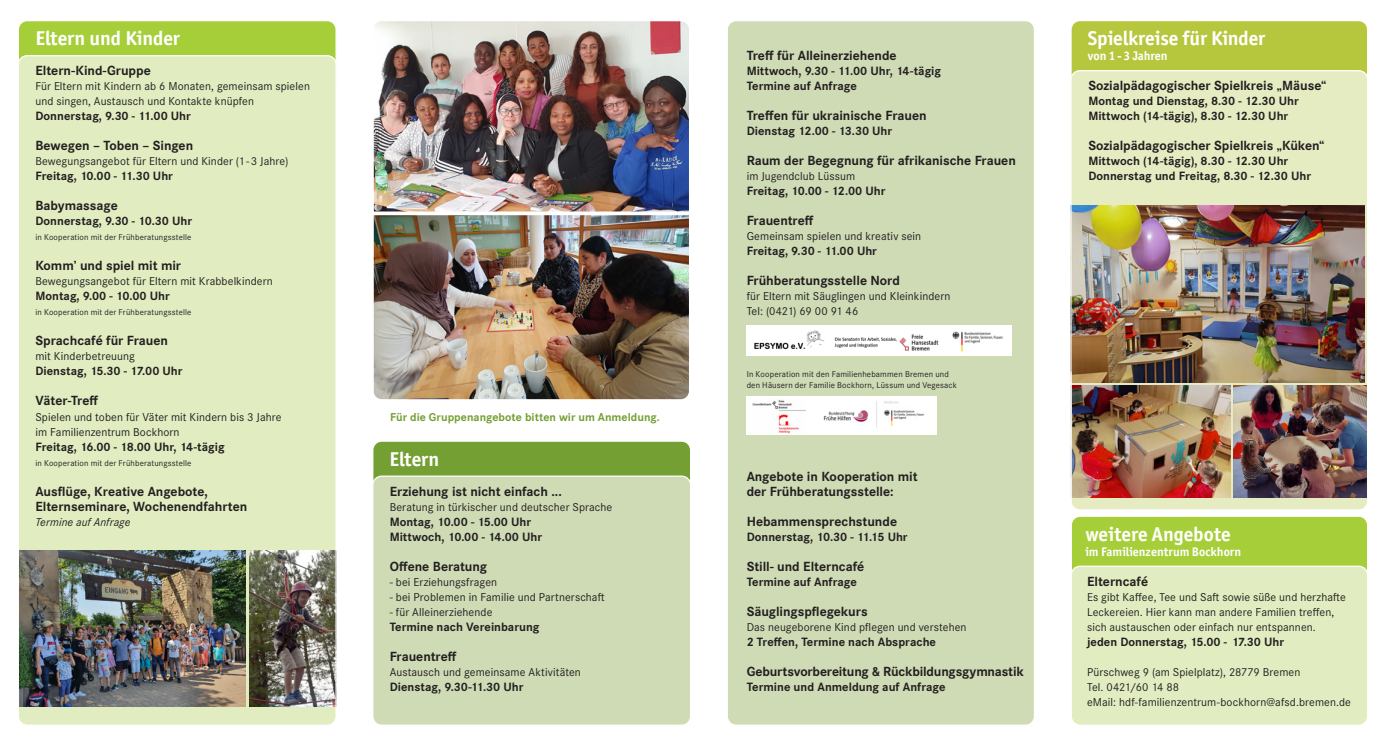
<style>
.page{position:relative;width:1386px;height:745px;background:#fff}
.page>*{position:absolute;margin:0;border:0;box-sizing:border-box;transform-origin:0 0}
.t1{font:700 20px "Officina Sans ITC Pro";letter-spacing:-.005em;color:#fff}
.t2{font:700 13.75px/15px "Corporate S Pro";letter-spacing:-.005em;color:#231f20}
.t3{font:700 12.5px/15px "Corporate S Pro";color:#231f20}
.t4{font:700 12.5px "Officina Sans ITC Pro";color:#fff}
.t5{font:11.88px/15px "Corporate S Pro";letter-spacing:.005em;color:#231f20}
.t6{font:700 11.88px "Corporate S Pro";color:#749f32}
.t7{font:italic 11.88px "Corporate S Pro";letter-spacing:.005em;color:#231f20}
.t8{font:8.75px/11.2px "Corporate S Pro";letter-spacing:.015em;color:#231f20}
</style>
<div class="page">
<div style="left:727px;top:21px;width:307px;height:703px;background:#cedbb5;border-radius:9px"></div>
<div style="left:373px;top:441px;width:317px;height:118px;background:#749f32;border-radius:9px"></div>
<div style="left:1071px;top:516px;width:296px;height:153px;background:#a6ce39;border-radius:9px"></div>
<div style="left:18px;top:21px;width:318px;height:73px;background:#a6ce39;border-radius:9px"></div>
<div style="left:18px;top:20px;width:319px;height:75px;border:1px solid #fff;border-radius:9px"></div>
<div style="left:1071px;top:21px;width:296px;height:153px;background:#b6c73d;border-radius:9px"></div>
<div style="left:1071px;top:71px;width:296px;height:438px;background:#e6ecc2;border-radius:9px"></div>
<img style="left:1233px;top:385px;width:133px;height:112px">
<img style="left:1072px;top:205px;width:292px;height:177px">
<img style="left:1072px;top:385px;width:158px;height:112px">
<div style="left:1070px;top:70px;width:298px;height:440px;border:1px solid #fff;border-radius:9px"></div>
<img style="left:374px;top:22px;width:314px;height:189px">
<img style="left:374px;top:215px;width:314px;height:183px">
<div style="left:372px;top:20px;width:318px;height:380px;border:1px solid #fff;border-radius:9px"></div>
<div style="left:373px;top:476px;width:317px;height:248px;background:#cedbb5;border-radius:9px"></div>
<div style="left:372px;top:475px;width:319px;height:250px;border:1px solid #fff;border-radius:9px"></div>
<div style="left:1071px;top:566px;width:296px;height:158px;background:#e1edc1;border-radius:9px"></div>
<div style="left:1070px;top:565px;width:298px;height:160px;border:1px solid #fff;border-radius:9px"></div>
<div style="left:18px;top:56px;width:318px;height:668px;background:#e1edc1;border-radius:9px"></div>
<img style="left:20px;top:550px;width:225px;height:156px">
<img style="left:249px;top:550px;width:86px;height:156px">
<div style="left:746px;top:396px;width:190px;height:38px;background:#fff"></div>
<img style="left:823px;top:401px;width:101px;height:27px">
<img style="left:752px;top:400px;width:53px;height:33px">
<hr style="left:1070px;top:371px;width:1px;height:268px;background:#fff">
<hr style="left:372px;top:192px;width:1px;height:217px;background:#fff">
<hr style="left:18px;top:276px;width:1px;height:276px;background:#fff">
<div style="left:746px;top:325px;width:265px;height:31px;background:#fff"></div>
<img style="left:754px;top:330px;width:70px;height:20px">
<img style="left:834px;top:334px;width:104px;height:16px">
<img style="left:952px;top:331px;width:51px;height:21px">
<svg style="left:373px;top:211px;width:317px;height:4px"></svg>
<h1 class="t1" style="left:35px;top:26px;width:146px">Eltern und Kinder</h1>
<p class="t2" style="left:35px;top:62px;width:117px">Eltern-Kind-Gruppe</p>
<p class="t5" style="left:35px;top:78px;width:276px">Für Eltern mit Kindern ab 6 Monaten, gemeinsam spielen und singen, Austausch und Kontakte knüpfen</p>
<p class="t3" style="left:35px;top:107px;width:157px">Donnerstag, 9.30 - 11.00 Uhr</p>
<p class="t2" style="left:35px;top:137px;width:159px">Bewegen – Toben – Singen</p>
<p class="t5" style="left:35px;top:153px;width:254px">Bewegungsangebot für Eltern und Kinder (1 - 3 Jahre)</p>
<p class="t3" style="left:35px;top:167px;width:139px">Freitag, 10.00 - 11.30 Uhr</p>
<p class="t2" style="left:35px;top:197px;width:84px">Babymassage</p>
<p class="t3" style="left:35px;top:212px;width:158px">Donnerstag, 9.30 - 10.30 Uhr</p>
<p class="t8" style="left:35px;top:231px;width:158px">in Kooperation mit der Frühberatungsstelle</p>
<p class="t2" style="left:35px;top:257px;width:147px">Komm’ und spiel mit mir</p>
<p class="t5" style="left:35px;top:273px;width:239px">Bewegungsangebot für Eltern mit Krabbelkindern</p>
<p class="t3" style="left:35px;top:287px;width:136px">Montag, 9.00 - 10.00 Uhr</p>
<p class="t8" style="left:35px;top:306px;width:158px">in Kooperation mit der Frühberatungsstelle</p>
<p class="t2" style="left:35px;top:332px;width:134px">Sprachcafé für Frauen</p>
<p class="t5" style="left:35px;top:348px;width:101px">mit Kinderbetreuung</p>
<p class="t3" style="left:35px;top:362px;width:149px">Dienstag, 15.30 - 17.00 Uhr</p>
<p class="t2" style="left:35px;top:392px;width:64px">Väter-Treff</p>
<p class="t5" style="left:35px;top:408px;width:248px">Spielen und toben für Väter mit Kindern bis 3 Jahre im Familienzentrum Bockhorn</p>
<p class="t3" style="left:35px;top:437px;width:191px">Freitag, 16.00 - 18.00 Uhr, 14-tägig</p>
<p class="t8" style="left:35px;top:456px;width:158px">in Kooperation mit der Frühberatungsstelle</p>
<p class="t2" style="left:35px;top:482px;width:213px">Ausflüge, Kreative Angebote,<br>Elternseminare, Wochenendfahrten</p>
<p class="t7" style="left:35px;top:512px;width:97px">Termine auf Anfrage</p>
<p class="t6" style="left:390px;top:407px;width:271px">Für die Gruppenangebote bitten wir um Anmeldung.</p>
<h1 class="t1" style="left:389px;top:446px;width:51px">Eltern</h1>
<p class="t2" style="left:390px;top:482px;width:174px">Erziehung ist nicht einfach ...</p>
<p class="t5" style="left:390px;top:498px;width:224px">Beratung in türkischer und deutscher Sprache</p>
<p class="t3" style="left:390px;top:512px;width:154px">Montag, 10.00 - 15.00 Uhr<br>Mittwoch, 10.00 - 14.00 Uhr</p>
<p class="t2" style="left:390px;top:557px;width:99px">Offene Beratung</p>
<p class="t5" style="left:390px;top:573px;width:109px">- bei Erziehungsfragen</p>
<p class="t5" style="left:390px;top:588px;width:216px">- bei Problemen in Familie und Partnerschaft</p>
<p class="t5" style="left:390px;top:603px;width:104px">- für Alleinerziehende</p>
<p class="t3" style="left:390px;top:617px;width:151px">Termine nach Vereinbarung</p>
<p class="t2" style="left:390px;top:647px;width:68px">Frauentreff</p>
<p class="t5" style="left:390px;top:663px;width:193px">Austausch und gemeinsame Aktivitäten</p>
<p class="t3" style="left:390px;top:677px;width:135px">Dienstag, 9.30-11.30 Uhr</p>
<p class="t2" style="left:746px;top:47px;width:151px">Treff für Alleinerziehende</p>
<p class="t3" style="left:746px;top:62px;width:196px">Mittwoch, 9.30 - 11.00 Uhr, 14-tägig<br>Termine auf Anfrage</p>
<p class="t2" style="left:746px;top:107px;width:181px">Treffen für ukrainische Frauen</p>
<p class="t3" style="left:746px;top:122px;width:147px">Dienstag 12.00 - 13.30 Uhr</p>
<p class="t2" style="left:746px;top:152px;width:271px">Raum der Begegnung für afrikanische Frauen</p>
<p class="t5" style="left:746px;top:168px;width:110px">im Jugendclub Lüssum</p>
<p class="t3" style="left:746px;top:182px;width:140px">Freitag, 10.00 - 12.00 Uhr</p>
<p class="t2" style="left:746px;top:212px;width:68px">Frauentreff</p>
<p class="t5" style="left:746px;top:228px;width:176px">Gemeinsam spielen und kreativ sein</p>
<p class="t3" style="left:746px;top:242px;width:132px">Freitag, 9.30 - 11.00 Uhr</p>
<p class="t2" style="left:746px;top:272px;width:155px">Frühberatungsstelle Nord</p>
<p class="t5" style="left:746px;top:288px;width:205px">für Eltern mit Säuglingen und Kleinkindern<br>Tel: (0421) 69 00 91 46</p>
<p class="t8" style="left:746px;top:367px;width:212px">In Kooperation mit den Familienhebammen Bremen und den Häusern der Familie Bockhorn, Lüssum und Vegesack</p>
<p class="t2" style="left:746px;top:467px;width:172px">Angebote in Kooperation mit der Frühberatungsstelle:</p>
<p class="t2" style="left:746px;top:512px;width:152px">Hebammensprechstunde</p>
<p class="t3" style="left:746px;top:527px;width:162px">Donnerstag, 10.30 - 11.15 Uhr</p>
<p class="t2" style="left:746px;top:557px;width:119px">Still- und Elterncafé</p>
<p class="t3" style="left:746px;top:572px;width:112px">Termine auf Anfrage</p>
<p class="t2" style="left:746px;top:602px;width:122px">Säuglingspflegekurs</p>
<p class="t5" style="left:746px;top:618px;width:221px">Das neugeborene Kind pflegen und verstehen</p>
<p class="t3" style="left:746px;top:632px;width:191px">2 Treffen, Termine nach Absprache</p>
<p class="t2" style="left:746px;top:662px;width:278px">Geburtsvorbereitung &amp; Rückbildungsgymnastik</p>
<p class="t3" style="left:746px;top:677px;width:200px">Termine und Anmeldung auf Anfrage</p>
<h1 class="t1" style="left:1087px;top:26px;width:179px">Spielkreise für Kinder</h1>
<p class="t4" style="left:1087px;top:48px;width:81px">von 1-3 Jahren</p>
<p class="t2" style="left:1088px;top:77px;width:239px">Sozialpädagogischer Spielkreis „Mäuse“</p>
<p class="t3" style="left:1088px;top:92px;width:212px">Montag und Dienstag, 8.30 - 12.30 Uhr<br>Mittwoch (14-tägig), 8.30 - 12.30 Uhr</p>
<p class="t2" style="left:1088px;top:137px;width:238px">Sozialpädagogischer Spielkreis „Küken“</p>
<p class="t3" style="left:1088px;top:152px;width:224px">Mittwoch (14-tägig), 8.30 - 12.30 Uhr<br>Donnerstag und Freitag, 8.30 - 12.30 Uhr</p>
<h1 class="t1" style="left:1085px;top:521px;width:147px">weitere Angebote</h1>
<p class="t4" style="left:1085px;top:543px;width:157px">im Familienzentrum Bockhorn</p>
<p class="t2" style="left:1087px;top:572px;width:63px">Elterncafé</p>
<p class="t5" style="left:1087px;top:588px;width:260px">Es gibt Kaffee, Tee und Saft sowie süße und herzhafte<br>Leckereien. Hier kann man andere Familien treffen, sich austauschen oder einfach nur entspannen.</p>
<p class="t3" style="left:1087px;top:632px;width:199px">jeden Donnerstag, 15.00 - 17.30 Uhr</p>
<p class="t5" style="left:1087px;top:663px;width:265px">Pürschweg 9 (am Spielplatz), 28779 Bremen<br>Tel. 0421/60 14 88<br>eMail: hdf-familienzentrum-bockhorn@afsd.bremen.de</p>
</div>
